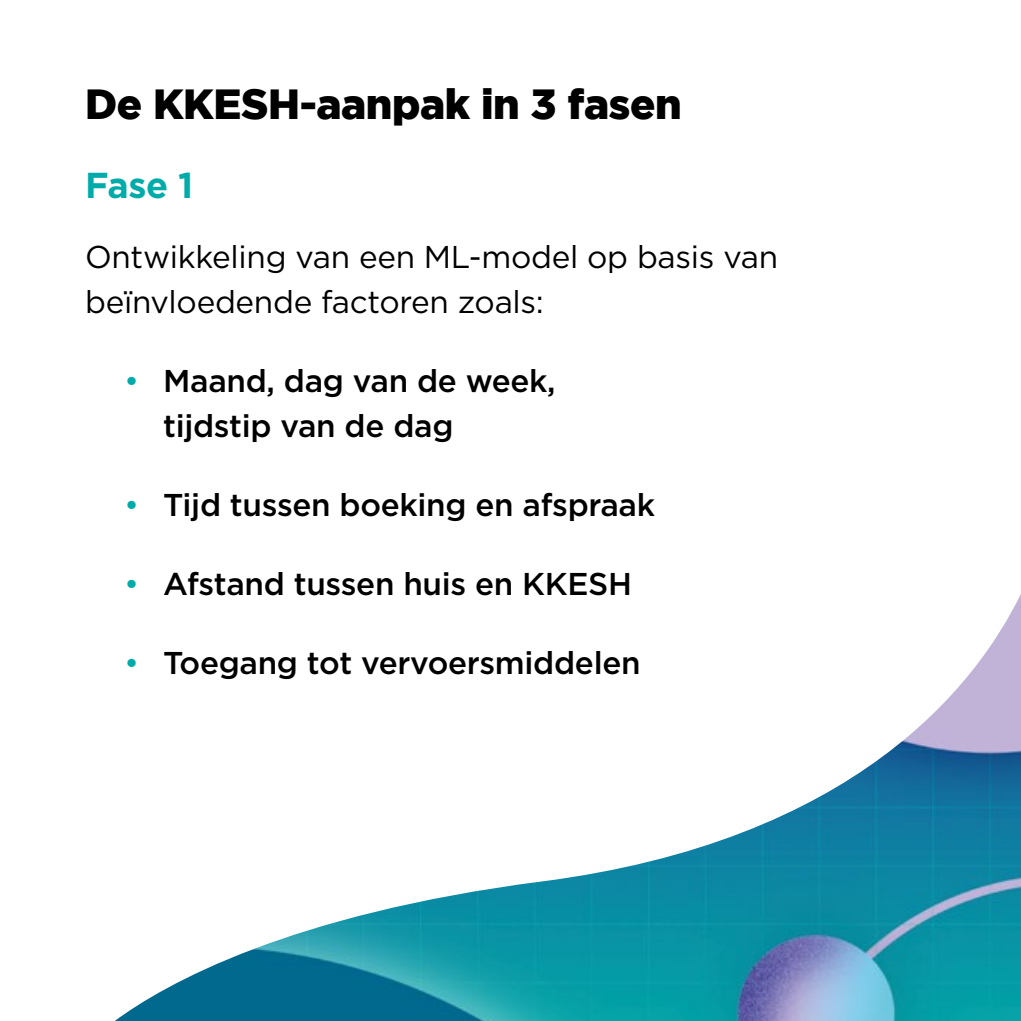
<style>
.page{position:relative;width:1021px;height:1021px;background:#fff}
.page>*{position:absolute;margin:0;border:0;box-sizing:border-box;transform-origin:0 0}
.t1{font:900 42px "Gotham";letter-spacing:-.01em;color:#000}
.t2{font:700 36px "Gotham";color:#00abaa}
.t3{font:500 31.5px/45px "Gotham";letter-spacing:-.01em;color:#000}
.t4{font:31.5px/45px "Gotham";letter-spacing:-.01em;color:#000}
.s1{font-weight:400;color:#00abaa}
</style>
<div class="page">
<img style="left:116px;top:596px;width:904px;height:424px">
<h1 class="t1" style="left:85px;top:79px;width:598px">De KKESH-aanpak in 3 fasen</h1>
<p class="t2" style="left:85px;top:164px;width:110px">Fase 1</p>
<p class="t4" style="left:85px;top:234px;width:694px">Ontwikkeling van een ML-model op basis van beïnvloedende factoren zoals:</p>
<p class="t3" style="left:163px;top:358px;width:394px;text-indent:-39px"><span class="s1">•</span> Maand, dag van de week, tijdstip van de dag</p>
<p class="t3" style="left:124px;top:482px;width:532px"><span class="s1">•</span> Tijd tussen boeking en afspraak</p>
<p class="t3" style="left:124px;top:561px;width:509px"><span class="s1">•</span> Afstand tussen huis en KKESH</p>
<p class="t3" style="left:124px;top:640px;width:518px"><span class="s1">•</span> Toegang tot vervoersmiddelen</p>
</div>
